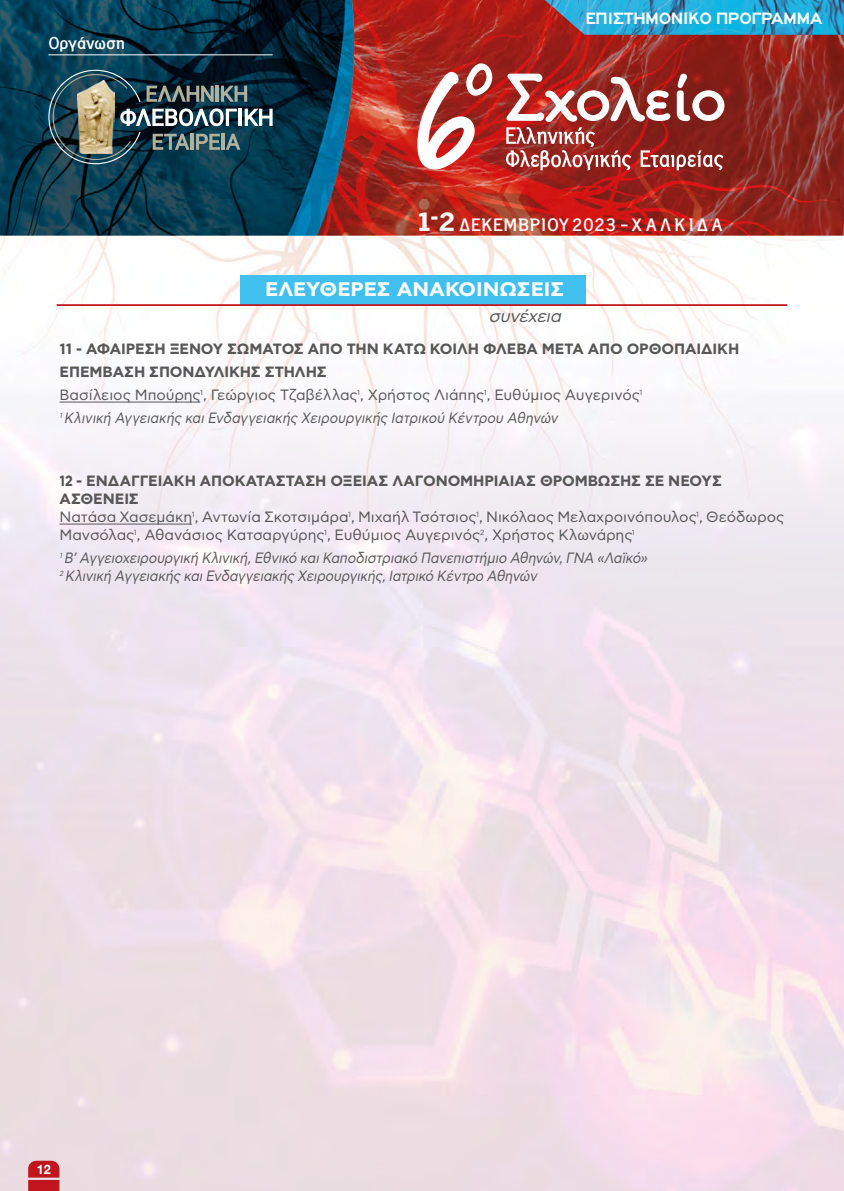
<style>
.page{position:relative;width:844px;height:1191px;background:#fff}
.page>*{position:absolute;margin:0;border:0;box-sizing:border-box;transform-origin:0 0}
.t1{font:700 19.6px "Asty CF Std";color:#fff;scale:1.05 1}
.t2{font:700 17.5px "PF Highway Gothic Ext";color:#fff;scale:.93 1}
.t3{font:italic 17.5px "Asty CF Std";color:#575756}
.t4{font:700 16.97px "PF Panel";letter-spacing:.065em;color:#fff;scale:1.1 1}
.t5{font:700 16.1px "PF Panel";color:#fff;scale:1.1 1}
.t6{font:14.88px/17.8px "Asty CF Std";letter-spacing:-.005em;color:#575756}
.t7{font:700 14.88px/22.8px "Asty CF Std";letter-spacing:-.005em;color:#575756}
.t8{font:italic 14.88px/17.8px "Asty CF Std";color:#575756;scale:.9 1}
.t9{font:700 12.95px "Helvetica Neue";color:#fff}
.s1{font-weight:900;font-size:25.03px}
.s2{font-weight:400}
.s3{font-weight:400;font-style:italic}
.s4{font-weight:700}
</style>
<div class="page">
<img style="left:0;top:0;width:843px;height:1191px">
<svg style="left:28px;top:1160px;width:31px;height:31px"></svg>
<svg style="left:48px;top:70px;width:224px;height:94px;background:#3e595f"></svg>
<hr style="left:48px;top:55px;width:224px;height:1px;background:#fff">
<svg style="left:417px;top:63px;width:75px;height:106px"></svg>
<svg style="left:505px;top:74px;width:219px;height:97px"></svg>
<svg style="left:544px;top:0;width:299px;height:35px;background:#309bc5"></svg>
<hr style="left:60px;top:402px;width:140px;height:1px;background:#575756">
<hr style="left:60px;top:524px;width:132px;height:1px;background:#575756">
<div style="left:240px;top:276px;width:345px;height:30px;background:#41c0f0"></div>
<hr style="left:57px;top:304px;width:730px;height:2px;background:#c1161e">
<p class="t5" style="left:48px;top:34px;width:71px">Οργάνωση</p>
<p class="t2" style="left:585px;top:8px;width:256px">ΕΠΙΣΤΗΜΟΝΙΚΌ ΠΡΌΓΡΑΜΜΑ</p>
<p class="t4" style="left:417px;top:215px;width:279px"><span class="s1">1</span><sup>-</sup><span class="s1">2</span> ΔΕΚΕΜΒΡΊΟΥ2023 ΧΑΛΚΊΔΑ</p>
<h1 class="t1" style="left:265px;top:278px;width:286px">ΕΛΕΥΘΕΡΕΣ ΑΝΑΚΟΙΝΩΣΕΙΣ</h1>
<p class="t3" style="left:488px;top:306px;width:78px">συνέχεια</p>
<p class="t7" style="left:60px;top:338px;width:681px">11 - ΑΦΑΙΡΕΣΗ ΞΕΝΟΥ ΣΩΜΑΤΟΣ ΑΠΟ ΤΗΝ ΚΑΤΩ ΚΟΙΛΗ ΦΛΕΒΑ ΜΕΤΑ ΑΠΟ ΟΡΘΟΠΑΙΔΙΚΗ ΕΠΕΜΒΑΣΗ ΣΠΟΝΔΥΛΙΚΗΣ ΣΤΗΛΗΣ<br><span class="s2">Βασίλειος Μπούρης</span><sup>1</sup><span class="s2">, Γεώργιος Τζαβέλλας</span><sup>1</sup><span class="s2">, Χρήστος Λιάπης</span><sup>1</sup><span class="s2">, Ευθύμιος Αυγερινός</span><sup>1<br></sup><sup>1</sup><span class="s3">Κλινική Αγγειακής καιΕνδαγγειακής Χειρουργικής Ιατρικού Κέντρου Αθηνών</span></p>
<p class="t6" style="left:60px;top:472px;width:726px"><span class="s4">12 - ΕΝΔΑΓΓΕΙΑΚΗ ΑΠΟΚΑΤΑΣΤΑΣΗ ΟΞΕΙΑΣ ΛΑΓΟΝΟΜΗΡΙΑΙΑΣ ΘΡΟΜΒΩΣΗΣ ΣΕ ΝΕΟΥΣ ΑΣΘΕΝΕΙΣ<br></span>Νατάσα Χασεμάκη<sup>1</sup>, Αντωνία Σκοτσιμάρα<sup>1</sup>, Μιχαήλ Τσότσιος<sup>1</sup>, Νικόλαος Μελαχροινόπουλος<sup>1</sup>, Θεόδωρος Μανσόλας<sup>1</sup>, Αθανάσιος Κατσαργύρης<sup>1</sup>, Ευθύμιος Αυγερινός<sup>2</sup>, Χρήστος Κλωνάρης<sup>1</sup></p>
<p class="t8" style="left:60px;top:549px;width:657px"><sup>1</sup>Β’Αγγειοχειρουργική Κλινική,Εθνικό καιΚαποδιστριακό Πανεπιστήμιο Αθηνών,ΓΝΑ «Λαϊκό»<br><sup>2</sup> Κλινική Αγγειακής καιΕνδαγγειακής Χειρουργικής,Ιατρικό Κέντρο Αθηνών</p>
<p class="t9" style="left:37px;top:1159px;width:15px">12</p>
</div>
